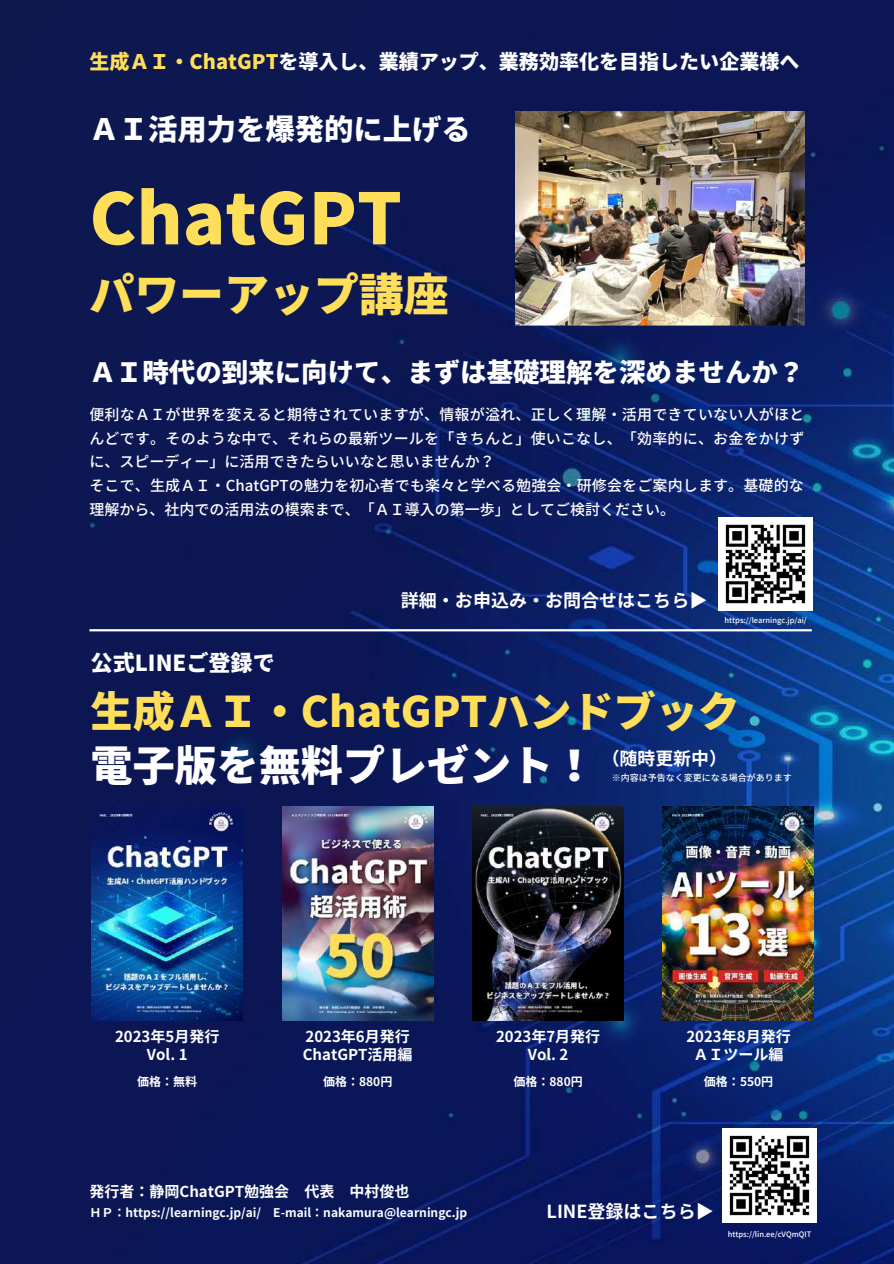
<style>
.page{position:relative;width:894px;height:1264px;background:#fff}
.page>*{position:absolute;margin:0;border:0;box-sizing:border-box;transform-origin:0 0}
.t1{font:900 70.35px "Noto Sans JP";color:#ffde59}
.t2{font:900 44.85px "Noto Sans JP";color:#ffde59}
.t3{font:900 42px "Noto Sans JP";color:#ffde59}
.t4{font:900 42px "Noto Sans JP";color:#fff}
.t5{font:900 29.25px "Noto Sans JP";color:#fff}
.t6{font:900 26.4px "Noto Sans JP";color:#fff}
.t7{font:900 22.05px "Noto Sans JP";color:#fff}
.t8{font:900 20.1px "Noto Sans JP";color:#fff}
.t9{font:700 18px "Noto Sans JP";color:#fff}
.t10{font:700 17.85px "Noto Sans JP";color:#fff}
.t11{font:500 15px/23.7px "Noto Sans JP";letter-spacing:.01em;color:#fff}
.t12{font:700 15px/18px "Noto Sans JP";color:#fff;text-align:center}
.t13{font:700 12px "Noto Sans JP";color:#fff}
.t14{font:500 9px "Noto Sans JP";color:#fff}
.t15{font:500 7.5px "Noto Sans JP";color:#fff}
.s1{color:#ffde59}
</style>
<div class="page">
<img style="left:0;top:0;width:893px;height:1263px">
<img style="left:515px;top:111px;width:289px;height:214px">
<img style="left:718px;top:517px;width:94px;height:93px">
<hr style="left:89px;top:629px;width:722px;height:2px;background:#fff">
<img style="left:91px;top:806px;width:151px;height:214px">
<img style="left:662px;top:806px;width:151px;height:214px">
<img style="left:282px;top:806px;width:151px;height:214px">
<img style="left:472px;top:806px;width:151px;height:214px">
<img style="left:722px;top:1128px;width:94px;height:94px">
<h3 class="t8" style="left:89px;top:46px;width:711px"><span class="s1">生成ＡＩ・ChatGPT</span>を導入し、業績アップ、業務効率化を目指したい企業様へ</h3>
<h3 class="t5" style="left:89px;top:106px;width:383px">ＡＩ活用力を爆発的に上げる</h3>
<h1 class="t1" style="left:89px;top:163px;width:314px">ChatGPT</h1>
<h2 class="t2" style="left:89px;top:259px;width:361px">パワーアップ講座</h2>
<h3 class="t6" style="left:89px;top:351px;width:716px">ＡＩ時代の到来に向けて、まずは基礎理解を深めませんか？</h3>
<p class="t11" style="left:89px;top:402px;width:716px">便利なＡＩが世界を変えると期待されていますが、情報が溢れ、正しく理解・活用できていない人がほとんどです。そのような中で、それらの最新ツールを「きちんと」使いこなし、「効率的に、お金をかけずに、スピーディー」に活用できたらいいなと思いませんか？<br>そこで、生成ＡＩ・ChatGPTの魅力を初心者でも楽々と学べる勉強会・研修会をご案内します。基礎的な理解から、社内での活用法の模索まで、「ＡＩ導入の第一歩」としてご検討ください。</p>
<h3 class="t7" style="left:91px;top:645px;width:186px">公式LINEご登録で</h3>
<p class="t9" style="left:401px;top:585px;width:308px">詳細・お申込み・お問合せはこちら▶</p>
<p class="t15" style="left:724px;top:614px;width:84px">https://learningc.jp/ai/</p>
<h3 class="t3" style="left:91px;top:678px;width:650px">生成ＡＩ・ChatGPTハンドブック</h3>
<h3 class="t4" style="left:91px;top:732px;width:506px">電子版を無料プレゼント！</h3>
<p class="t10" style="left:601px;top:744px;width:127px">（随時更新中）</p>
<p class="t14" style="left:611px;top:770px;width:182px">※内容は予告なく変更になる場合があります</p>
<p class="t12" style="left:115px;top:1026px;width:105px">2023年5月発行<br>Vol. 1</p>
<p class="t12" style="left:303px;top:1026px;width:111px;text-align:left">2023年6月発行<br>ChatGPT活用編</p>
<p class="t12" style="left:496px;top:1026px;width:105px">2023年7月発行<br>Vol. 2</p>
<p class="t12" style="left:686px;top:1026px;width:105px">2023年8月発行<br>ＡＩツール編</p>
<p class="t13" style="left:137px;top:1072px;width:62px">価格：無料</p>
<p class="t13" style="left:323px;top:1072px;width:71px">価格：880円</p>
<p class="t13" style="left:513px;top:1072px;width:71px">価格：880円</p>
<p class="t13" style="left:703px;top:1072px;width:71px">価格：550円</p>
<p class="t12" style="left:89px;top:1181px;width:321px">発行者：静岡ChatGPT勉強会 代表 中村俊也</p>
<p class="t13" style="left:89px;top:1203px;width:379px">ＨＰ：https://learningc.jp/ai/ E-mail：nakamura@learningc.jp</p>
<p class="t9" style="left:546px;top:1197px;width:169px">LINE登録はこちら▶</p>
<p class="t15" style="left:727px;top:1227px;width:85px">https://lin.ee/cVQmQIT</p>
</div>
